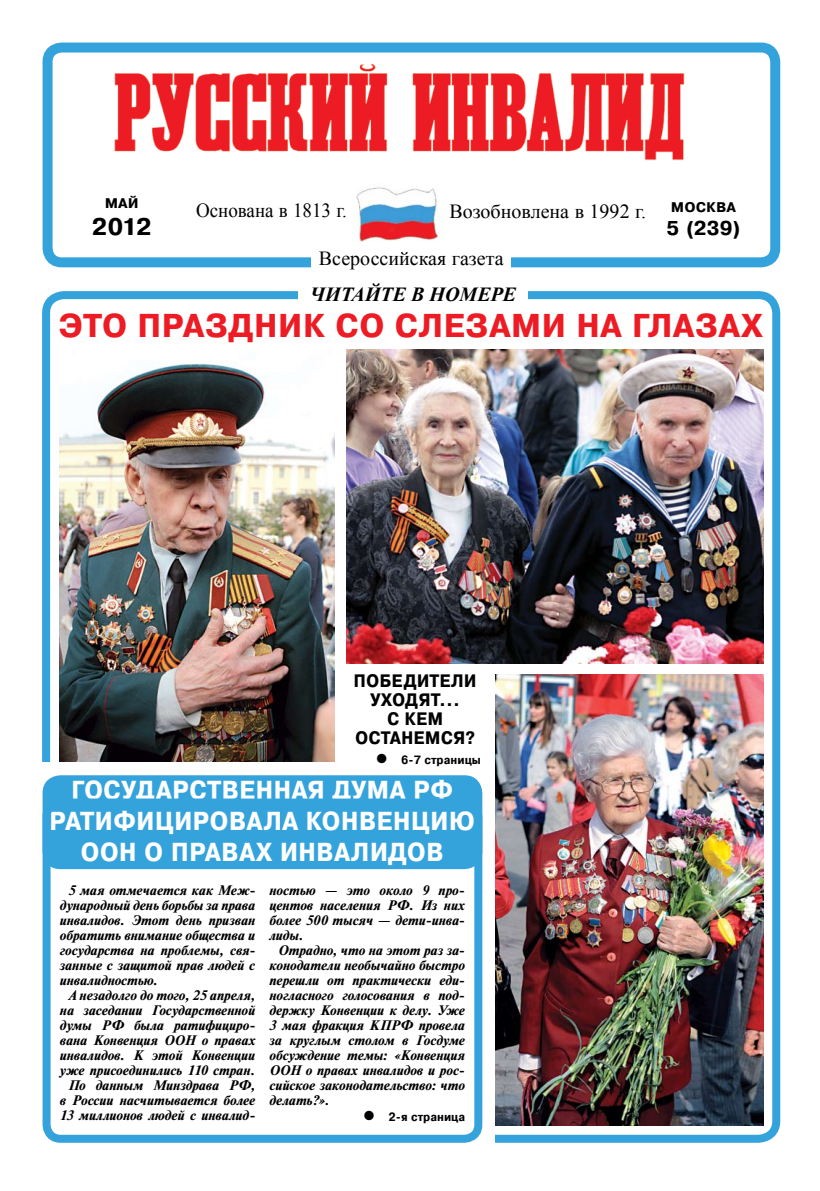
<style>
.page{position:relative;width:820px;height:1191px;background:#fff}
.page>*{position:absolute;margin:0;border:0;box-sizing:border-box;transform-origin:0 0}
.t1{font:700 33px "Pragmatica Cond";color:#ed1c24;scale:1.16 1}
.t2{font:700 26px/31px "Pragmatica Cond";color:#fff;text-align:center;scale:1.1 1}
.t3{font:700 24px "Pragmatica Cond";color:#000;scale:1.2 1}
.t4{font:20px "Times New Roman";color:#000}
.t5{font:20px "Times New Roman";color:#000;scale:.95 1}
.t6{font:italic 700 20px "Times New Roman";color:#000}
.t7{font:700 20px "Pragmatica Cond";color:#000;scale:1.2 1}
.t8{font:700 18px/19px "Pragmatica Cond";color:#000;text-align:center;scale:1.1 1}
.t9{font:700 14px "Pragmatica Cond";color:#000;scale:1.2 1}
.t10{font:italic 700 13px/15px "Times ET";letter-spacing:-.005em;color:#000;text-align:justify}
.t11{font:700 12px "Pragmatica Cond";color:#000;scale:1.1 1}
</style>
<div class="page">
<div style="left:42px;top:291px;width:738px;height:851px;border:8px solid #34a3dc;border-radius:18px"></div>
<div style="left:43px;top:43px;width:737px;height:224px;border:10px solid #34a3dc;border-radius:14px"></div>
<img style="left:114px;top:63px;width:571px;height:98px">
<div style="left:311px;top:250px;width:200px;height:27px;background:#fff"></div>
<img style="left:351px;top:187px;width:87px;height:55px">
<div style="left:39px;top:762px;width:455px;height:395px;background:#fff"></div>
<div style="left:298px;top:286px;width:230px;height:20px;background:#fff"></div>
<img style="left:60px;top:363px;width:274px;height:398px">
<img style="left:347px;top:349px;width:416px;height:314px">
<img style="left:495px;top:674px;width:268px;height:451px">
<div style="left:43px;top:775px;width:439px;height:94px;background:#34a3dc;border-radius:18px"></div>
<div style="left:43px;top:798px;width:439px;height:344px;border:8px solid #34a3dc;border-radius:14px"></div>
<p class="t9" style="left:105px;top:194px;width:30px">МАЙ</p>
<h3 class="t3" style="left:91px;top:211px;width:52px">2012</h3>
<h3 class="t5" style="left:196px;top:197px;width:160px">Основана в 1813 г.</h3>
<p class="t9" style="left:670px;top:199px;width:56px">МОСКВА</p>
<h3 class="t7" style="left:665px;top:216px;width:64px">5 (239)</h3>
<h3 class="t4" style="left:319px;top:245px;width:186px">Всероссийская газета</h3>
<h3 class="t4" style="left:449px;top:197px;width:198px">Возобновлена в 1992 г.</h3>
<h3 class="t6" style="left:310px;top:280px;width:207px">ЧИТАЙТЕ В НОМЕРЕ</h3>
<h1 class="t1" style="left:58px;top:305px;width:609px">ЭТО ПРАЗДНИК СО СЛЕЗАМИ НА ГЛАЗАХ</h1>
<h3 class="t8" style="left:353px;top:672px;width:113px">ПОБЕДИТЕЛИ<br>УХОДЯТ...<br>С КЕМ<br>ОСТАНЕМСЯ?</h3>
<p class="t11" style="left:375px;top:752px;width:97px">• 6-7 страницы</p>
<h2 class="t2" style="left:49px;top:776px;width:388px">ГОСУДАРСТВЕННАЯ ДУМА РФ<br>РАТИФИЦИРОВАЛА КОНВЕНЦИЮ<br>ООН О ПРАВАХ ИНВАЛИДОВ</h2>
<p class="t10" style="left:60px;top:882px;width:197px;text-indent:9px">5 мая отмечается как Меж&shy;дународный день борьбы за права инвалидов. Этот день призван обратить внимание общества и государства на проблемы, свя&shy;занные с защитой прав людей с инвалидностью.</p>
<p class="t10" style="left:60px;top:987px;width:197px;text-align:right">А незадолго до того, 25 апреля, на заседании Государственной думы РФ была ратифициро&shy;вана Конвенция ООН о правах инвалидов. К этой Конвенции уже присоединились 110 стран.<br>По данным Минздрава РФ, в России насчитывается более<br>13 миллионов людей с инвалид-</p>
<p class="t10" style="left:269px;top:882px;width:197px">ностью — это около 9 про&shy;центов населения РФ. Из них более 500 тысяч — дети-инва&shy;лиды.</p>
<p class="t10" style="left:269px;top:942px;width:197px;text-align:left;text-indent:9px">Отрадно, что на этот раз за&shy;конодатели необычайно быст-ро перешли от практически еди&shy;ногласного голосования в под&shy;держку Конвенции к делу. Уже<br>3 мая фракция КПРФ провела за круглым столом в Госдуме обсуждение темы: «Конвенция<br>ООН о правах инвалидов и рос&shy;сийское законодательство: что делать?».</p>
<p class="t11" style="left:363px;top:1109px;width:94px">• 2-я страница</p>
</div>
